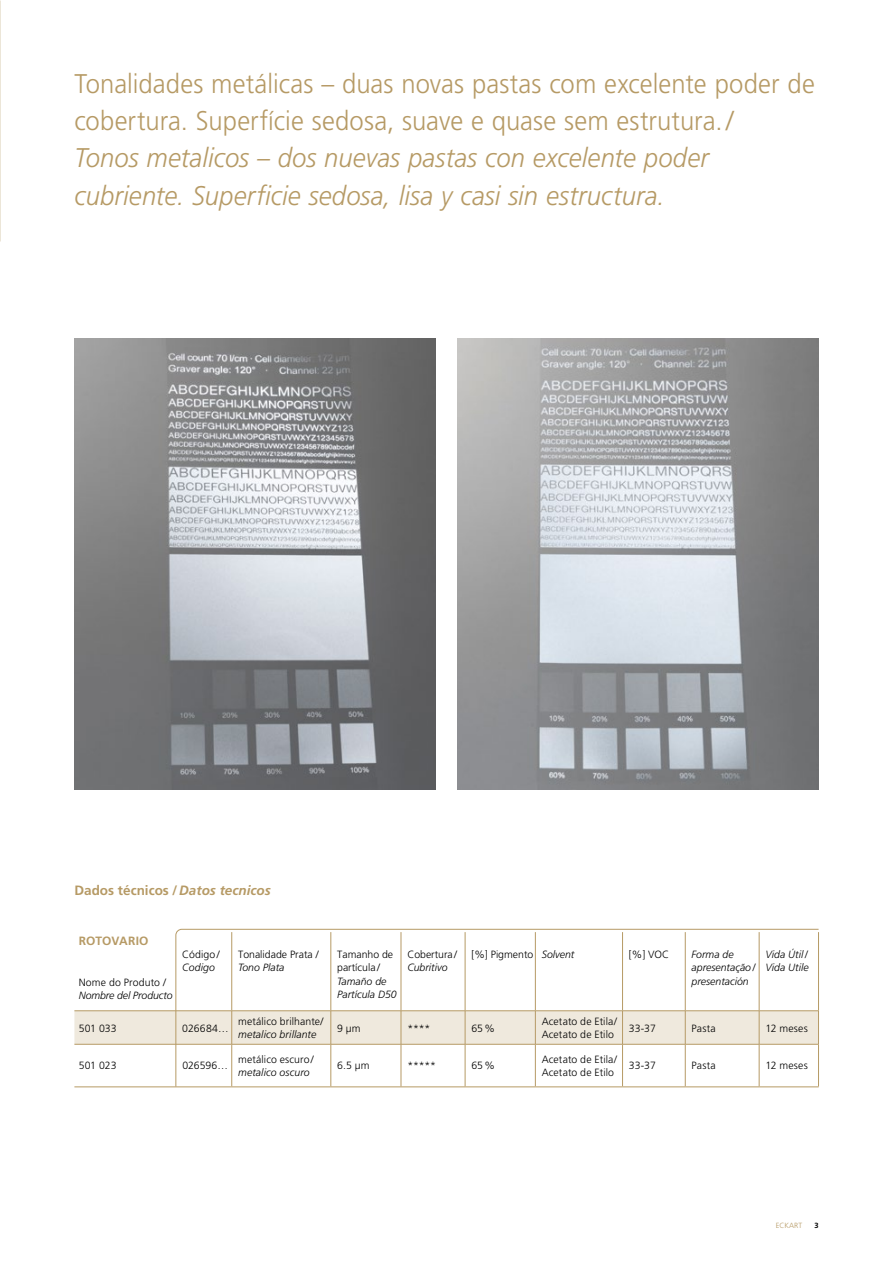
<style>
.page{position:relative;width:893px;height:1263px;background:#fff}
.page>*{position:absolute;margin:0;border:0;box-sizing:border-box;transform-origin:0 0}
.t1{font:300 27px/37.2px "Frutiger LT Std";letter-spacing:.005em;color:#b69a65;scale:.95 1}
.t2{font:italic 300 27px/37.2px "Frutiger LT Std";letter-spacing:.005em;color:#b69a65;scale:.95 1}
.t3{font:700 13.5px "Frutiger LT Std";color:#b69a65}
.t4{font:700 12px "Frutiger LT Std";letter-spacing:.005em;color:#b69a65}
.t5{font:300 10.5px/13.5px "Frutiger LT Std";letter-spacing:.005em;color:#000}
.t6{font:italic 300 10.5px/13.5px "Frutiger LT Std";color:#000}
.t7{font:300 7.5px "Frutiger LT Std";color:#b69a65}
.t8{font:700 7.5px "Frutiger LT Std";color:#000}
.s1{font-style:normal;color:#fff}
.s2{font-style:italic}
</style>
<div class="page">
<img style="left:74px;top:339px;width:362px;height:451px">
<img style="left:457px;top:339px;width:362px;height:451px">
<div style="left:74px;top:1011px;width:101px;height:33px;background:#efe9dd"></div>
<hr style="left:74px;top:1010px;width:102px;height:1px;background:#b69a65">
<hr style="left:74px;top:1044px;width:102px;height:1px;background:#b69a65">
<hr style="left:74px;top:1086px;width:102px;height:1px;background:#b69a65">
<svg style="left:175px;top:928px;width:644px;height:159px"></svg>
<h1 class="t1" style="left:74px;top:65px;width:781px">Tonalidades metálicas – duas novas pastas com excelente poder de cobertura. Superfície sedosa, suave e quase sem estrutura. /</h1>
<h1 class="t2" style="left:74px;top:140px;width:669px">Tonos metalicos – dos nuevas pastas con excelente poder cubriente. Superficie sedosa, lisa y casi sin estructura.<span class="s1">/</span></h1>
<p class="t3" style="left:74px;top:882px;width:198px">Dados técnicos /<span class="s2">Datos tecnicos</span></p>
<p class="t4" style="left:79px;top:934px;width:71px">ROTOVARIO</p>
<p class="t5" style="left:79px;top:976px;width:89px">Nome do Produto /</p>
<p class="t6" style="left:79px;top:989px;width:96px">Nombre del Producto</p>
<p class="t5" style="left:182px;top:947px;width:39px">Código/</p>
<p class="t6" style="left:182px;top:961px;width:34px">Codigo</p>
<p class="t5" style="left:79px;top:1021px;width:39px">501 033</p>
<p class="t5" style="left:182px;top:1021px;width:48px">026684…</p>
<p class="t5" style="left:79px;top:1059px;width:39px">501 023</p>
<p class="t5" style="left:182px;top:1059px;width:47px">026596…</p>
<p class="t5" style="left:238px;top:947px;width:82px">Tonalidade Prata /</p>
<p class="t6" style="left:238px;top:961px;width:48px">Tono Plata</p>
<p class="t5" style="left:238px;top:1014px;width:87px">metálico brilhante/</p>
<p class="t6" style="left:238px;top:1028px;width:80px">metalico brillante</p>
<p class="t5" style="left:238px;top:1052px;width:77px">metálico escuro/</p>
<p class="t6" style="left:238px;top:1066px;width:73px">metalico oscuro</p>
<p class="t5" style="left:337px;top:947px;width:58px">Tamanho de partícula /</p>
<p class="t6" style="left:337px;top:974px;width:61px">Tamaño de<br>Partícula D50</p>
<p class="t5" style="left:407px;top:947px;width:51px">Cobertura /</p>
<p class="t6" style="left:407px;top:961px;width:42px">Cubritivo</p>
<p class="t5" style="left:471px;top:947px;width:104px">[%] Pigmento <span class="s2">Solvent</span></p>
<p class="t5" style="left:629px;top:947px;width:42px">[%] VOC</p>
<p class="t6" style="left:692px;top:947px;width:65px">Forma de apresentação/ presentación</p>
<p class="t6" style="left:765px;top:947px;width:45px">Vida Útil/<br>Vida Utile</p>
<p class="t5" style="left:337px;top:1021px;width:25px">9 µm</p>
<p class="t5" style="left:407px;top:1021px;width:24px">****</p>
<p class="t5" style="left:471px;top:1021px;width:25px">65%</p>
<p class="t5" style="left:542px;top:1014px;width:76px">Acetato de Etila<span class="s2">/<br></span>Acetato de Etilo</p>
<p class="t5" style="left:629px;top:1021px;width:28px">33-37</p>
<p class="t5" style="left:692px;top:1021px;width:25px">Pasta</p>
<p class="t5" style="left:765px;top:1021px;width:44px">12 meses</p>
<p class="t5" style="left:337px;top:1059px;width:34px">6.5 µm</p>
<p class="t5" style="left:407px;top:1059px;width:30px">*****</p>
<p class="t5" style="left:471px;top:1059px;width:25px">65%</p>
<p class="t5" style="left:542px;top:1052px;width:76px">Acetato de Etila<span class="s2">/<br></span>Acetato de Etilo</p>
<p class="t5" style="left:629px;top:1059px;width:28px">33-37</p>
<p class="t5" style="left:692px;top:1059px;width:25px">Pasta</p>
<p class="t5" style="left:765px;top:1059px;width:44px">12 meses</p>
<p class="t7" style="left:776px;top:1221px;width:28px">ECKART</p>
<p class="t8" style="left:814px;top:1221px;width:6px">3</p>
</div>
